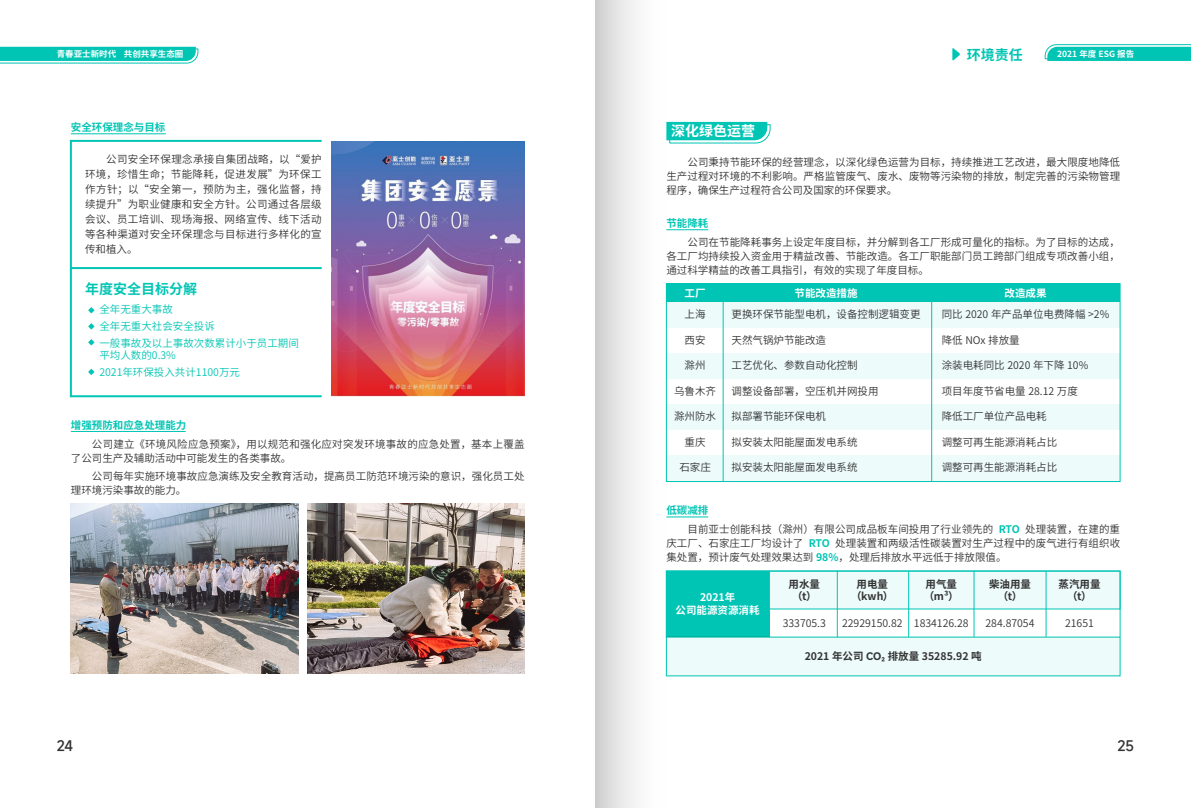
<style>
.page{position:relative;width:1191px;height:808px;background:#fff}
.page>*{position:absolute;margin:0;border:0;box-sizing:border-box;transform-origin:0 0}
.t1{font:700 14px "Source Han Sans CN";color:#00c5b4}
.t2{font:700 14px "Source Han Sans CN";color:#fff}
.t3{font:500 14px "Mi Sans";color:#333}
.t4{font:10.5px/14px "Source Han Sans CN";color:#333;text-align:justify}
.t5{font:10.5px/16.6px "Source Han Sans CN";color:#00c5b4}
.t6{font:10.5px/14px "Source Han Sans CN";letter-spacing:.02em;color:#333}
.t7{font:700 10.5px/12.6px "Source Han Sans CN";color:#333;text-align:center}
.t8{font:700 10.5px "Source Han Sans CN";color:#00c5b4}
.t9{font:700 10.5px "Source Han Sans CN";color:#fff}
.t10{font:700 8.5px "Source Han Sans CN";color:#fff}
.s1{font-weight:700;color:#00c5b4}
.s2{font-family:"Harmony OS Sans SC Bold";font-weight:400}
</style>
<div class="page">
<div style="left:666px;top:571px;width:103px;height:66px;background:#00c5b4;border:1px solid #00c5b4"></div>
<div style="left:666px;top:637px;width:454px;height:39px;background:#edfbfa"></div>
<hr style="left:769px;top:593px;width:1px;height:44px;background:#00c5b4">
<div style="left:666px;top:302px;width:454px;height:25px;background:#edfbfa"></div>
<div style="left:666px;top:353px;width:454px;height:25px;background:#edfbfa"></div>
<div style="left:666px;top:404px;width:454px;height:25px;background:#edfbfa"></div>
<div style="left:666px;top:455px;width:454px;height:26px;background:#edfbfa"></div>
<img style="left:332px;top:141px;width:192px;height:255px">
<div style="left:666px;top:284px;width:454px;height:18px;background:#00c5b4"></div>
<div style="left:666px;top:283px;width:454px;height:199px;border:1px solid #00c5b4"></div>
<hr style="left:723px;top:289px;width:1px;height:192px;background:#00c5b4">
<hr style="left:931px;top:289px;width:1px;height:192px;background:#00c5b4">
<div style="left:769px;top:571px;width:351px;height:38px;background:#edfbfa"></div>
<div style="left:666px;top:571px;width:454px;height:105px;border:1px solid #00c5b4"></div>
<svg style="left:0;top:47px;width:198px;height:17px;background:#21ccbd"></svg>
<hr style="left:71px;top:133px;width:95px;height:1px;background:#00c5b4">
<div style="left:70px;top:140px;width:253px;height:257px;border:2px solid #00c5b4"></div>
<svg style="left:88px;top:307px;width:6px;height:6px"></svg>
<svg style="left:88px;top:323px;width:6px;height:7px"></svg>
<svg style="left:88px;top:339px;width:6px;height:6px"></svg>
<svg style="left:88px;top:369px;width:6px;height:6px"></svg>
<hr style="left:71px;top:267px;width:251px;height:2px;background:#00c5b4">
<hr style="left:666px;top:229px;width:42px;height:1px;background:#00c5b4">
<hr style="left:666px;top:517px;width:42px;height:1px;background:#00c5b4">
<svg style="left:666px;top:122px;width:104px;height:22px;background:#28cebf"></svg>
<hr style="left:71px;top:431px;width:115px;height:1px;background:#00c5b4">
<svg style="left:952px;top:48px;width:8px;height:13px"></svg>
<svg style="left:1044px;top:44px;width:147px;height:17px;background:#21ccbd"></svg>
<img style="left:307px;top:503px;width:217px;height:171px">
<img style="left:71px;top:503px;width:228px;height:171px">
<hr style="left:666px;top:637px;width:454px;height:1px;background:#00c5b4">
<hr style="left:837px;top:571px;width:1px;height:66px;background:#00c5b4">
<hr style="left:908px;top:571px;width:1px;height:66px;background:#00c5b4">
<hr style="left:973px;top:571px;width:1px;height:66px;background:#00c5b4">
<hr style="left:1045px;top:571px;width:1px;height:66px;background:#00c5b4">
<div style="left:595px;top:0;width:71px;height:808px;background:linear-gradient(to right,#d3d3d3,#fff)"></div>
<p class="t10" style="left:57px;top:49px;width:128px">青春亚士新时代 共创共享生态圈</p>
<p class="t8" style="left:71px;top:121px;width:96px">安全环保理念与目标</p>
<p class="t4" style="left:85px;top:152px;width:238px;line-height:15px;text-indent:21px">公司安全环保理念承接自集团战略，以“爱护环境，珍惜生命；节能降耗，促进发展”为环保工作方针；以“安全第一，预防为主，强化监督，持续提升”为职业健康和安全方针。公司通过各层级会议、员工培训、现场海报、网络宣传、线下活动等各种渠道对安全环保理念与目标进行多样化的宣传和植入。</p>
<h1 class="t1" style="left:85px;top:281px;width:114px">年度安全目标分解</h1>
<p class="t5" style="left:99px;top:301px;width:201px">全年无重大事故<br>全年无重大社会安全投诉<br>一般事故及以上事故次数累计小于员工期间</p>
<p class="t5" style="left:99px;top:347px;width:142px">平均人数的0.3%<br>2021年环保投入共计1100万元</p>
<p class="t8" style="left:71px;top:419px;width:117px">增强预防和应急处理能力</p>
<p class="t6" style="left:71px;top:437px;width:455px;text-indent:21px">公司建立《环境风险应急预案》，用以规范和强化应对突发环境事故的应急处置，基本上覆盖了公司生产及辅助活动中可能发生的各类事故。</p>
<p class="t4" style="left:71px;top:469px;width:455px;text-indent:21px">公司每年实施环境事故应急演练及安全教育活动，提高员工防范环境污染的意识，强化员工处理环境污染事故的能力。</p>
<h1 class="t2" style="left:671px;top:123px;width:85px">深化绿色运营</h1>
<h1 class="t1" style="left:966px;top:47px;width:57px">环境责任</h1>
<p class="t10" style="left:1057px;top:49px;width:79px">2021 年度 ESG 报告</p>
<p class="t4" style="left:666px;top:156px;width:455px;text-indent:21px">公司秉持节能环保的经营理念，以深化绿色运营为目标，持续推进工艺改进，最大限度地降低生产过程对环境的不利影响。严格监管废气、废水、废物等污染物的排放，制定完善的污染物管理程序，确保生产过程符合公司及国家的环保要求。</p>
<p class="t8" style="left:666px;top:217px;width:43px">节能降耗</p>
<p class="t4" style="left:666px;top:235px;width:455px;text-indent:21px">公司在节能降耗事务上设定年度目标，并分解到各工厂形成可量化的指标。为了目标的达成，各工厂均持续投入资金用于精益改善、节能改造。各工厂职能部门员工跨部门组成专项改善小组，通过科学精益的改善工具指引，有效的实现了年度目标。</p>
<p class="t9" style="left:684px;top:287px;width:22px">工厂</p>
<p class="t9" style="left:794px;top:287px;width:64px">节能改造措施</p>
<p class="t9" style="left:1004px;top:287px;width:43px">改造成果</p>
<p class="t4" style="left:684px;top:307px;width:22px">上海</p>
<p class="t4" style="left:684px;top:333px;width:22px">西安</p>
<p class="t4" style="left:684px;top:358px;width:22px">滁州</p>
<p class="t4" style="left:674px;top:384px;width:43px">乌鲁木齐</p>
<p class="t4" style="left:674px;top:409px;width:43px">滁州防水</p>
<p class="t4" style="left:684px;top:435px;width:22px">重庆</p>
<p class="t4" style="left:679px;top:460px;width:33px">石家庄</p>
<p class="t8" style="left:666px;top:504px;width:43px">低碳减排</p>
<p class="t4" style="left:731px;top:307px;width:190px">更换环保节能型电机，设备控制逻辑变更</p>
<p class="t4" style="left:731px;top:333px;width:96px">天然气锅炉节能改造</p>
<p class="t4" style="left:731px;top:358px;width:127px">工艺优化、参数自动化控制</p>
<p class="t4" style="left:731px;top:384px;width:148px">调整设备部署，空压机并网投用</p>
<p class="t4" style="left:731px;top:409px;width:96px">拟部署节能环保电机</p>
<p class="t4" style="left:731px;top:435px;width:127px">拟安装太阳能屋面发电系统</p>
<p class="t4" style="left:731px;top:460px;width:127px">拟安装太阳能屋面发电系统</p>
<p class="t4" style="left:941px;top:307px;width:169px">同比 2020 年产品单位电费降幅 &gt;2%</p>
<p class="t4" style="left:941px;top:333px;width:79px">降低 NOx 排放量</p>
<p class="t4" style="left:941px;top:358px;width:148px">涂装电耗同比 2020 年下降 10%</p>
<p class="t4" style="left:941px;top:384px;width:138px">项目年度节省电量 28.12 万度</p>
<p class="t4" style="left:941px;top:409px;width:106px">降低工厂单位产品电耗</p>
<p class="t4" style="left:941px;top:435px;width:117px">调整可再生能源消耗占比</p>
<p class="t4" style="left:941px;top:460px;width:117px">调整可再生能源消耗占比</p>
<p class="t4" style="left:666px;top:523px;width:455px;text-indent:21px">目前亚士创能科技（滁州）有限公司成品板车间投用了行业领先的 <span class="s1">RTO</span> 处理装置，在建的重庆工厂、石家庄工厂均设计了 <span class="s1">RTO</span> 处理装置和两级活性碳装置对生产过程中的废气进行有组织收集处置，预计废气处理效果达到 <span class="s1">98%</span>，处理后排放水平远低于排放限值。</p>
<p class="t7" style="left:788px;top:578px;width:33px">用水量</p>
<p class="t9" style="left:700px;top:592px;width:37px">2021年</p>
<p class="t7" style="left:792px;top:590px;width:26px">（t）</p>
<p class="t9" style="left:675px;top:604px;width:85px">公司能源资源消耗</p>
<p class="t7" style="left:851px;top:578px;width:44px">用电量（kwh）</p>
<p class="t7" style="left:924px;top:578px;width:36px;text-align:left">用气量（m³）</p>
<p class="t7" style="left:989px;top:578px;width:43px">柴油用量（t）</p>
<p class="t7" style="left:1058px;top:578px;width:43px">蒸汽用量（t）</p>
<p class="t4" style="left:782px;top:616px;width:45px">333705.3</p>
<p class="t4" style="left:842px;top:616px;width:128px">22929150.82 1834126.28</p>
<p class="t4" style="left:985px;top:616px;width:50px">284.87054</p>
<p class="t4" style="left:1065px;top:616px;width:30px">21651</p>
<p class="t7" style="left:804px;top:650px;width:179px">2021 年公司 <span class="s2">CO₂</span> 排放量 35285.92 吨</p>
<h1 class="t3" style="left:57px;top:737px;width:18px">24</h1>
<h1 class="t3" style="left:1117px;top:737px;width:18px">25</h1>
</div>
